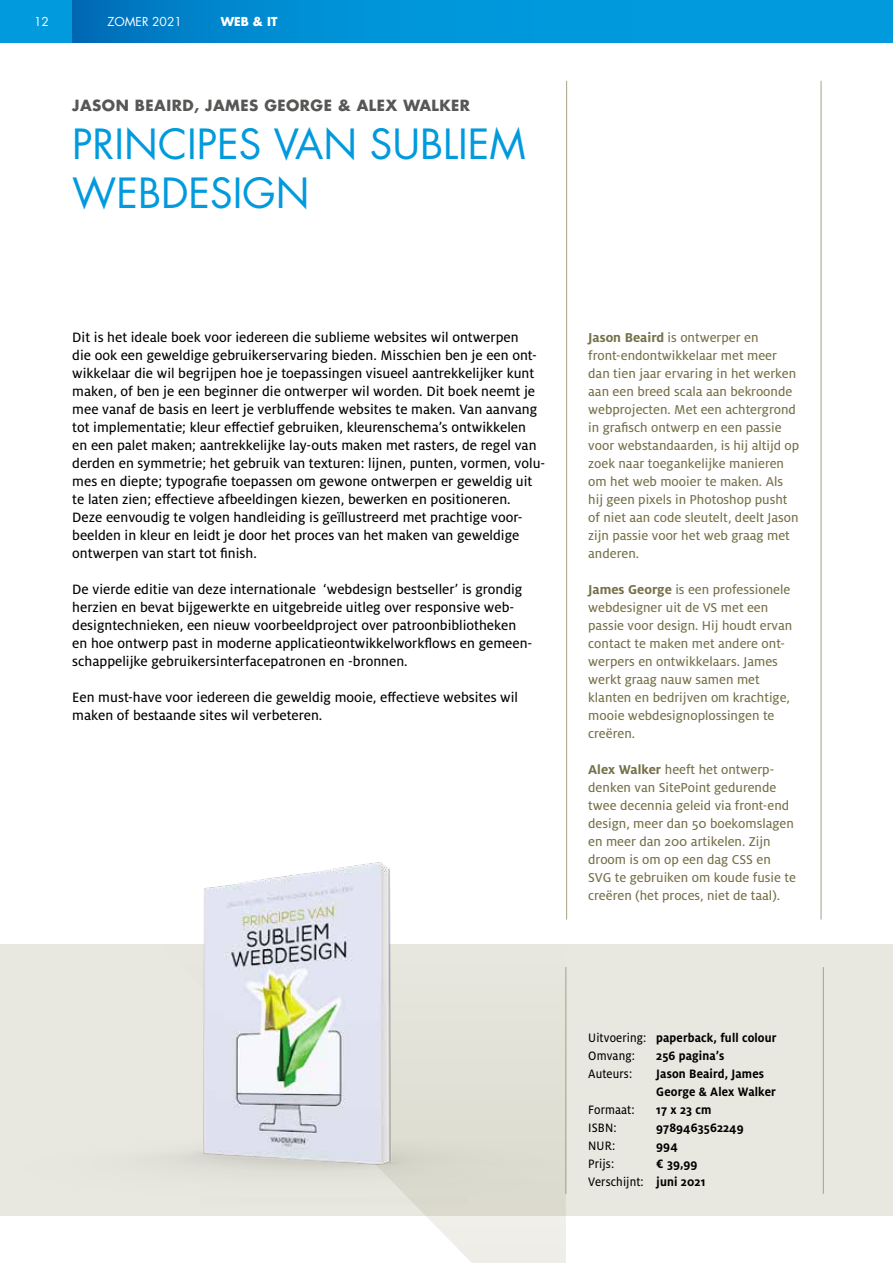
<style>
.page{position:relative;width:893px;height:1263px;background:#fff}
.page>*{position:absolute;margin:0;border:0;box-sizing:border-box;transform-origin:0 0}
.t1{font:40.5px/48.6px "Futura";color:#009add}
.t2{font:15px/18px "Milo OT Text";color:#000}
.t3{font:700 15px "Futura";letter-spacing:.03em;color:#575756}
.t4{font:14.25px/18px "Milo OT Text";color:#757047}
.t5{font:700 13.5px/18px "Milo OT";letter-spacing:.01em;color:#000;scale:.93 1}
.t6{font:13.5px "Milo OT Text";letter-spacing:.01em;color:#000;scale:.93 1}
.t7{font:12px "Futura";color:#fff}
.t8{font:700 12px "Futura";color:#fff}
.s1{font-family:"Milo OT";font-weight:700}
.s2{font-family:"Milo OT Text";font-weight:400}
</style>
<div class="page">
<div style="left:0;top:945px;width:893px;height:271px;background:#e9e8e0"></div>
<hr style="left:823px;top:967px;width:1px;height:227px;background:#a6a185">
<hr style="left:566px;top:81px;width:1px;height:838px;background:#a6a185">
<hr style="left:821px;top:81px;width:1px;height:838px;background:#a6a185">
<img style="left:17px;top:862px;width:548px;height:401px">
<div style="left:0;top:0;width:893px;height:43px;background:#009add"></div>
<svg style="left:72px;top:0;width:229px;height:43px"></svg>
<p class="t7" style="left:34px;top:13px;width:16px">12</p>
<p class="t7" style="left:108px;top:13px;width:76px">ZOMER 2021</p>
<p class="t8" style="left:221px;top:13px;width:58px">WEB &amp; IT</p>
<p class="t3" style="left:72px;top:95px;width:399px">JASON BEAIRD, JAMES GEORGE &amp; ALEX WALKER</p>
<h1 class="t1" style="left:72px;top:120px;width:455px">PRINCIPES VAN SUBLIEM<br>WEBDESIGN</h1>
<p class="t2" style="left:72px;top:328px;width:474px">Dit is het ideale boek voor iedereen die sublieme websites wil ontwerpen<br>die ook een geweldige gebruikerservaring bieden. Misschien ben je een ont&shy;wikkelaar die wil begrijpen hoe je toepassingen visueel aantrekkelijker kunt maken, of ben je een beginner die ontwerper wil worden. Dit boek neemt je mee vanaf de basis en leert je verbluffende websites te maken. Van aanvang tot implementatie; kleur effectief gebruiken, kleurenschema’s ontwikkelen<br>en een palet maken; aantrekkelijke lay-outs maken met rasters, de regel van derden en symmetrie; het gebruik van texturen: lijnen, punten, vormen, volu&shy;mes en diepte; typografie toepassen om gewone ontwerpen er geweldig uit te laten zien; effectieve afbeeldingen kiezen, bewerken en positioneren.<br>Deze eenvoudig te volgen handleiding is geïllustreerd met prachtige voor&shy;beelden in kleur en leidt je door het proces van het maken van geweldige ontwerpen van start tot finish.</p>
<p class="t2" style="left:72px;top:580px;width:462px">De vierde editie van deze internationale ‘webdesign bestseller’ is grondig herzien en bevat bijgewerkte en uitgebreide uitleg over responsive web&shy;designtechnieken, een nieuw voorbeeldproject over patroonbibliotheken en hoe ontwerp past in moderne applicatieontwikkelworkflows en gemeen&shy;schappelijke gebruikersinterfacepatronen en -bronnen.</p>
<p class="t2" style="left:72px;top:688px;width:447px">Een must-have voor iedereen die geweldig mooie, effectieve websites wil maken of bestaande sites wil verbeteren.</p>
<p class="t4" style="left:588px;top:329px;width:213px"><span class="s1">Jason Beaird</span> is ontwerper en front-endontwikkelaar met meer dan tien jaar ervaring in het werken aan een breed scala aan bekroonde webprojecten. Met een achtergrond in grafisch ontwerp en een passie voor webstandaarden, is hij altijd op zoek naar toegankelijke manieren om het web mooier te maken. Als hij geen pixels in Photoshop pusht of niet aan code sleutelt, deelt Jason zijn passie voor het web graag met anderen.</p>
<p class="t4" style="left:588px;top:581px;width:206px"><span class="s1">James George</span> is een professionele webdesigner uit de VS met een passie voor design. Hij houdt ervan contact te maken met andere ont&shy;werpers en ontwikkelaars. James werkt graag nauw samen met klanten en bedrijven om krachtige, mooie webdesignoplossingen te creëren.</p>
<p class="t4" style="left:588px;top:761px;width:209px"><span class="s1">Alex Walker</span> heeft het ontwerp&shy;denken van SitePoint gedurende twee decennia geleid via front-end design, meer dan 50 boekomslagen en meer dan 200 artikelen. Zijn droom is om op een dag CSS en<br>SVG te gebruiken om koude fusie te creëren (het proces, niet de taal).</p>
<p class="t5" style="left:588px;top:1028px;width:204px"><span class="s2">Uitvoering:</span> paperback, full colour</p>
<p class="t6" style="left:588px;top:1048px;width:52px">Omvang:</p>
<p class="t5" style="left:656px;top:1046px;width:75px">256 pagina’s</p>
<p class="t6" style="left:588px;top:1066px;width:49px">Auteurs:</p>
<p class="t5" style="left:656px;top:1064px;width:130px">Jason Beaird, James<br>George &amp; Alex Walker</p>
<p class="t6" style="left:588px;top:1102px;width:51px">Formaat:</p>
<p class="t5" style="left:656px;top:1100px;width:61px">17 x 23 cm</p>
<p class="t6" style="left:588px;top:1120px;width:32px">ISBN:</p>
<p class="t5" style="left:656px;top:1118px;width:96px">9789463562249</p>
<p class="t6" style="left:588px;top:1138px;width:31px">NUR:</p>
<p class="t5" style="left:656px;top:1136px;width:25px">994</p>
<p class="t6" style="left:588px;top:1156px;width:29px">Prijs:</p>
<p class="t5" style="left:656px;top:1154px;width:46px">€ 39,99</p>
<p class="t6" style="left:588px;top:1174px;width:127px">Verschijnt: <span class="s1">juni 2021</span></p>
</div>
